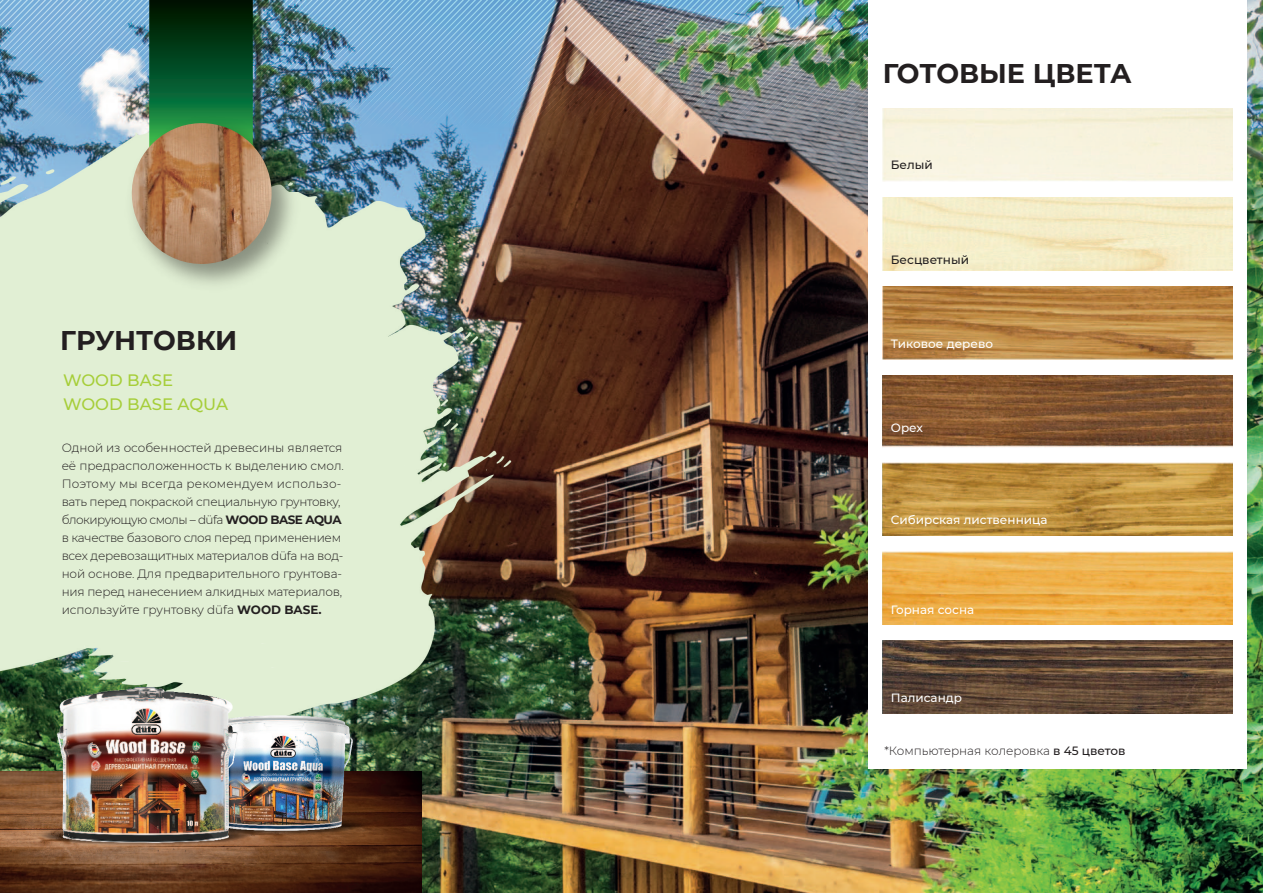
<style>
.page{position:relative;width:1263px;height:893px;background:#fff}
.page>*{position:absolute;margin:0;border:0;box-sizing:border-box;transform-origin:0 0}
.t1{font:700 27px "Montserrat";color:#231f20}
.t2{font:500 16.5px/24px "Montserrat";color:#a6ce39}
.t3{font:300 12px/18px "Montserrat";letter-spacing:-.015em;color:#231f20}
.t4{font:500 12px "Montserrat";color:#fff}
.t5{font:500 12px "Montserrat";color:#231f20}
.s1{font-weight:700}
.s2{font-weight:500}
</style>
<div class="page">
<img style="left:790px;top:0;width:473px;height:893px">
<img style="left:736px;top:130px;width:54px;height:763px">
<img style="left:0;top:130px;width:756px;height:755px">
<img style="left:0;top:0;width:868px;height:130px">
<svg style="left:149px;top:0;width:104px;height:105px;background:#02401c"></svg>
<img style="left:112px;top:105px;width:200px;height:199px">
<img style="left:130px;top:123px;width:143px;height:142px">
<img style="left:0;top:772px;width:421px;height:121px">
<img style="left:4px;top:812px;width:278px;height:37px">
<img style="left:370px;top:800px;width:34px;height:37px">
<img style="left:370px;top:803px;width:22px;height:37px">
<img style="left:245px;top:691px;width:125px;height:154px">
<img style="left:37px;top:649px;width:208px;height:212px">
<svg style="left:868px;top:0;width:378px;height:768px"></svg>
<img style="left:883px;top:286px;width:349px;height:74px">
<img style="left:883px;top:375px;width:349px;height:73px">
<img style="left:883px;top:462px;width:349px;height:74px">
<img style="left:883px;top:551px;width:349px;height:74px">
<img style="left:883px;top:640px;width:349px;height:74px">
<h1 class="t1" style="left:60px;top:320px;width:179px">ГРУНТОВКИ</h1>
<h2 class="t2" style="left:63px;top:368px;width:166px">WOOD BASE<br>WOOD BASE AQUA</h2>
<p class="t3" style="left:62px;top:439px;width:284px">Одной из особенностей древесины является её предрасположенность к выделению смол.<br>Поэтому мы всегда рекомендуем использо&shy;вать перед покраской специальную грунтовку, блокирующую смолы – düfa <span class="s1">WOOD BASE AQUA </span>в качестве базового слоя перед применением всех деревозащитных материалов düfa на вод&shy;ной основе. Для предварительного грунтова&shy;ния перед нанесением алкидных материалов, используйте грунтовку düfa <span class="s1">WOOD BASE.</span></p>
<h1 class="t1" style="left:883px;top:54px;width:250px">ГОТОВЫЕ ЦВЕТА</h1>
<p class="t5" style="left:891px;top:156px;width:43px">Белый</p>
<p class="t5" style="left:891px;top:251px;width:80px">Бесцветный</p>
<p class="t4" style="left:891px;top:336px;width:104px">Тиковое дерево</p>
<p class="t4" style="left:891px;top:420px;width:34px">Орех</p>
<p class="t4" style="left:891px;top:512px;width:158px">Сибирская лиственница</p>
<p class="t4" style="left:891px;top:602px;width:85px">Горная сосна</p>
<p class="t4" style="left:891px;top:690px;width:73px">Палисандр</p>
<p class="t3" style="left:884px;top:741px;width:243px">*Компьютерная колеровка <span class="s2">в 45 цветов</span></p>
</div>
